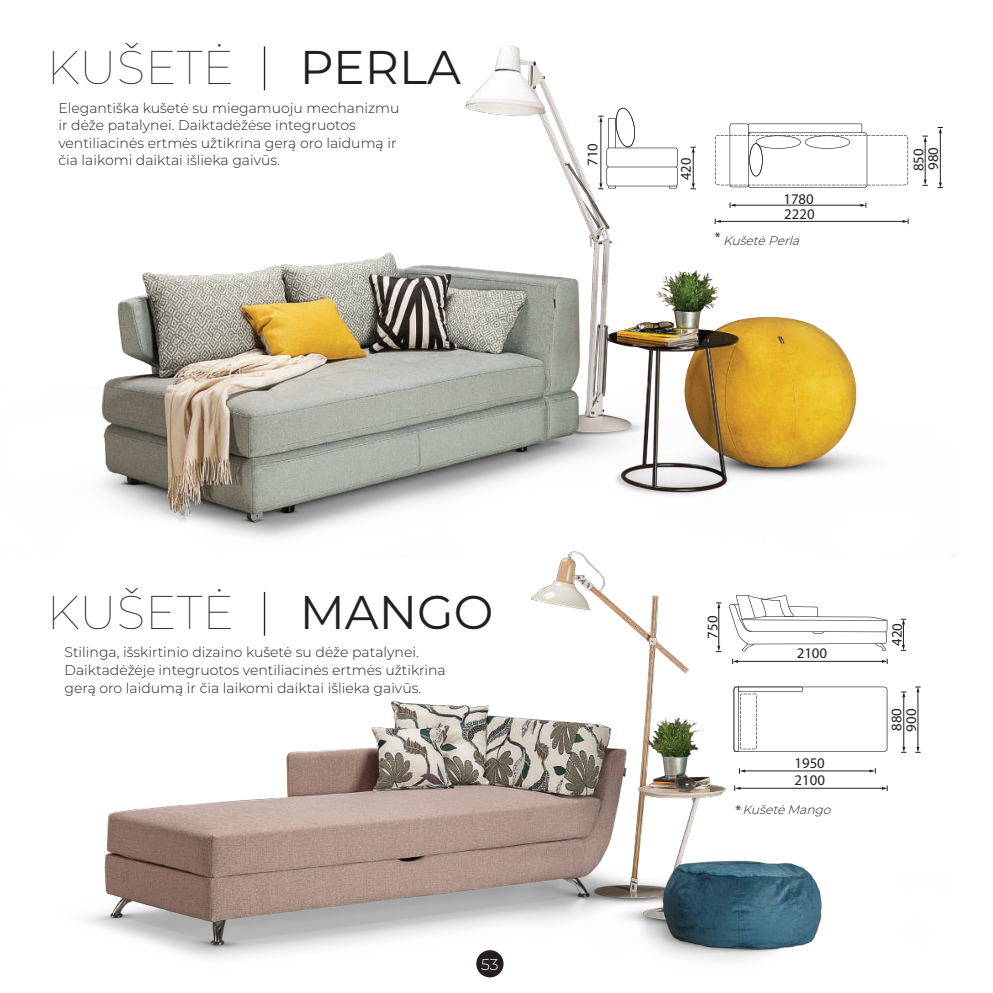
<style>
.page{position:relative;width:993px;height:993px;background:#fff}
.page>*{position:absolute;margin:0;border:0;box-sizing:border-box;transform-origin:0 0}
.t1{font:100 47.25px "Montserrat";color:#231f20}
.t2{font:47.25px "Montserrat";color:#231f20}
.t3{font:300 15.75px "Montserrat";color:#fff}
.t4{font:14.7px/14.7px "Myriad Pro";color:#231f20}
.t5{font:300 14px/17.5px "Montserrat";color:#231f20}
.t6{font:italic 300 12.25px "Montserrat";color:#231f20}
.s1{font-family:"Myriad Pro";font-weight:400;font-style:normal;font-size:14px}
</style>
<div class="page">
<img style="left:86px;top:556px;width:835px;height:422px">
<img style="left:101px;top:45px;width:842px;height:511px">
<hr style="left:692px;top:151px;width:1px;height:33px;background:#231f20">
<svg style="left:690px;top:183px;width:5px;height:6px"></svg>
<svg style="left:690px;top:147px;width:5px;height:5px"></svg>
<svg style="left:598px;top:107px;width:79px;height:82px"></svg>
<svg style="left:714px;top:123px;width:193px;height:65px"></svg>
<hr style="left:924px;top:140px;width:1px;height:41px;background:#231f20">
<hr style="left:939px;top:132px;width:1px;height:51px;background:#231f20">
<svg style="left:922px;top:179px;width:5px;height:7px"></svg>
<svg style="left:922px;top:136px;width:5px;height:6px"></svg>
<svg style="left:937px;top:182px;width:5px;height:6px"></svg>
<svg style="left:937px;top:127px;width:5px;height:6px"></svg>
<hr style="left:733px;top:205px;width:128px;height:1px;background:#231f20">
<hr style="left:719px;top:221px;width:184px;height:1px;background:#231f20">
<svg style="left:729px;top:202px;width:6px;height:6px"></svg>
<svg style="left:860px;top:202px;width:6px;height:6px"></svg>
<svg style="left:714px;top:218px;width:6px;height:6px"></svg>
<svg style="left:902px;top:218px;width:6px;height:6px"></svg>
<hr style="left:264px;top:591px;width:1px;height:44px;background:#231f20">
<hr style="left:264px;top:46px;width:1px;height:44px;background:#231f20">
<svg style="left:728px;top:594px;width:159px;height:57px"></svg>
<hr style="left:718px;top:606px;width:1px;height:40px;background:#231f20">
<svg style="left:900px;top:618px;width:5px;height:32px"></svg>
<svg style="left:715px;top:645px;width:6px;height:7px"></svg>
<svg style="left:715px;top:602px;width:6px;height:6px"></svg>
<hr style="left:736px;top:660px;width:147px;height:1px;background:#231f20">
<svg style="left:732px;top:658px;width:5px;height:5px"></svg>
<svg style="left:881px;top:658px;width:6px;height:5px"></svg>
<svg style="left:733px;top:686px;width:154px;height:65px"></svg>
<hr style="left:917px;top:691px;width:1px;height:56px;background:#231f20">
<hr style="left:903px;top:696px;width:1px;height:51px;background:#231f20">
<svg style="left:914px;top:746px;width:6px;height:6px"></svg>
<svg style="left:914px;top:686px;width:6px;height:6px"></svg>
<svg style="left:900px;top:746px;width:6px;height:6px"></svg>
<svg style="left:900px;top:691px;width:6px;height:6px"></svg>
<hr style="left:744px;top:770px;width:126px;height:1px;background:#231f20">
<hr style="left:739px;top:787px;width:143px;height:1px;background:#231f20">
<svg style="left:739px;top:768px;width:6px;height:5px"></svg>
<svg style="left:869px;top:768px;width:6px;height:5px"></svg>
<svg style="left:734px;top:785px;width:6px;height:5px"></svg>
<svg style="left:881px;top:785px;width:6px;height:5px"></svg>
<h1 class="t1" style="left:47px;top:35px;width:189px">KUŠETĖ</h1>
<h1 class="t2" style="left:300px;top:34px;width:163px">PERLA</h1>
<p class="t5" style="left:58px;top:98px;width:342px">Elegantiška kušetė su miegamuoju mechanizmu ir dėže patalynei. Daiktadėžėse integruotos ventiliacinės ertmės užtikrina gerą oro laidumą ir čia laikomi daiktai išlieka gaivūs.</p>
<p class="t4" style="left:585px;top:166px;width:24px;rotate:-90deg">710</p>
<p class="t4" style="left:678px;top:180px;width:24px;rotate:-90deg">420</p>
<p class="t4" style="left:783px;top:191px;width:33px">1780<br>2220</p>
<p class="t6" style="left:714px;top:232px;width:90px"><sup>*</sup> KušetėPerla</p>
<p class="t4" style="left:910px;top:171px;width:26px;rotate:-90deg">850<br>980</p>
<h1 class="t1" style="left:47px;top:580px;width:189px">KUŠETĖ</h1>
<h1 class="t2" style="left:300px;top:579px;width:195px">MANGO</h1>
<p class="t5" style="left:64px;top:643px;width:382px">Stilinga, išskirtinio dizaino kušetė su dėže patalynei.<br>Daiktadėžėje integruotos ventiliacinės ertmės užtikrina gerą oro laidumą ir čia laikomi daiktai išlieka gaivūs.</p>
<p class="t3" style="left:481px;top:953px;width:19px">53</p>
<p class="t4" style="left:704px;top:638px;width:24px;rotate:-90deg">750</p>
<p class="t4" style="left:796px;top:645px;width:32px">2100</p>
<p class="t4" style="left:794px;top:754px;width:32px;line-height:17.3px">1950<br>2100</p>
<p class="t6" style="left:735px;top:801px;width:101px"><span class="s1">*</span> KušetėMango</p>
<p class="t4" style="left:889px;top:645px;width:24px;rotate:-90deg">420</p>
<p class="t4" style="left:888px;top:731px;width:25px;rotate:-90deg">880<br>900</p>
</div>
